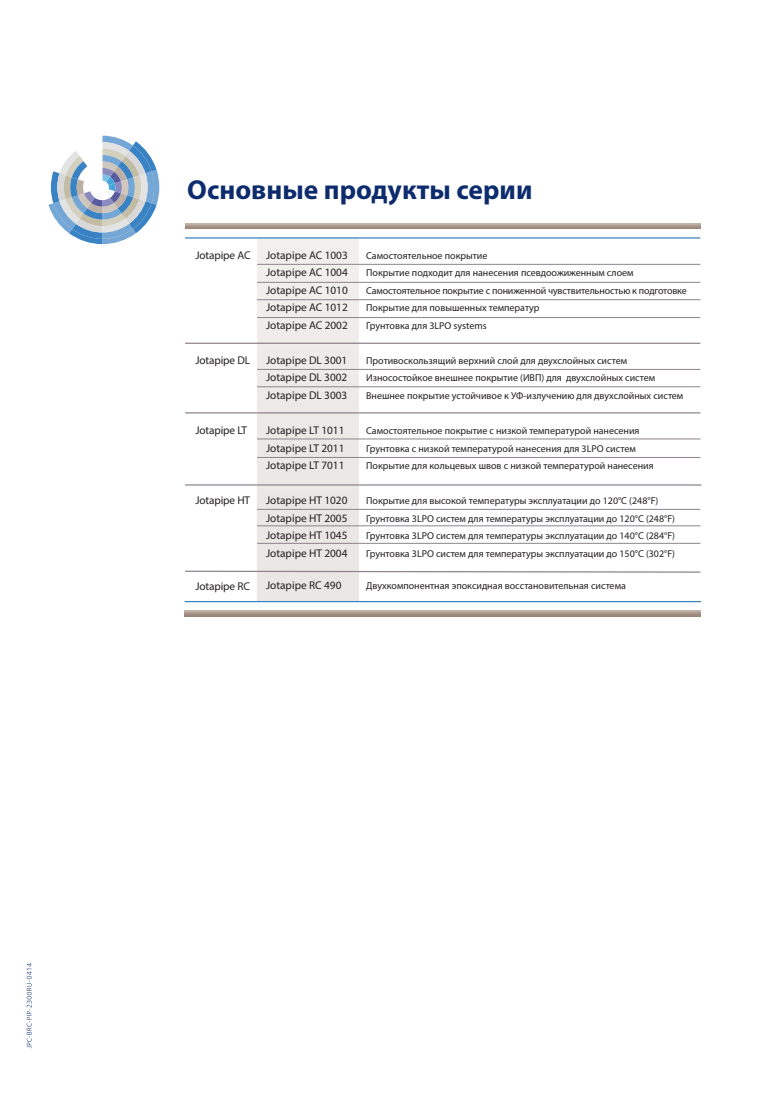
<style>
.page{position:relative;width:780px;height:1099px;background:#fff}
.page>*{position:absolute;margin:0;border:0;box-sizing:border-box;transform-origin:0 0}
.t1{font:700 27.5px "Myriad Pro";color:#0d2c6e}
.t2{font:11.25px "Myriad Pro";color:#231f20}
.t3{font:10px "Myriad Pro";color:#231f20}
</style>
<div class="page">
<div style="left:257px;top:238px;width:101px;height:363px;background:#ede9e7"></div>
<hr style="left:257px;top:264px;width:443px;height:1px;background:#8f838c">
<hr style="left:257px;top:282px;width:443px;height:1px;background:#8f838c">
<hr style="left:257px;top:299px;width:443px;height:1px;background:#8f838c">
<hr style="left:257px;top:317px;width:443px;height:1px;background:#8f838c">
<hr style="left:257px;top:369px;width:443px;height:1px;background:#8f838c">
<hr style="left:257px;top:386px;width:443px;height:1px;background:#8f838c">
<hr style="left:257px;top:439px;width:443px;height:1px;background:#8f838c">
<hr style="left:257px;top:509px;width:443px;height:1px;background:#8f838c">
<hr style="left:257px;top:525px;width:443px;height:1px;background:#8f838c">
<hr style="left:185px;top:342px;width:515px;height:2px;background:#8f838c">
<hr style="left:185px;top:412px;width:515px;height:1px;background:#8f838c">
<hr style="left:185px;top:484px;width:516px;height:1px;background:#8f838c">
<svg style="left:185px;top:570px;width:516px;height:3px"></svg>
<svg style="left:48px;top:136px;width:111px;height:108px"></svg>
<svg style="left:185px;top:223px;width:515px;height:6px;background:#ad9b90"></svg>
<svg style="left:184px;top:610px;width:517px;height:6px;background:#ad9c90"></svg>
<hr style="left:185px;top:237px;width:515px;height:1px;background:#3982c4">
<hr style="left:184px;top:601px;width:517px;height:1px;background:#3982c4">
<hr style="left:257px;top:543px;width:443px;height:1px;background:#8f838c">
<hr style="left:257px;top:457px;width:443px;height:1px;background:#8f838c">
<svg style="left:27px;top:963px;width:5px;height:85px"></svg>
<h1 class="t1" style="left:187px;top:172px;width:346px">Основные продукты серии</h1>
<p class="t2" style="left:195px;top:248px;width:57px">Jotapipe AC</p>
<p class="t2" style="left:195px;top:353px;width:56px">Jotapipe DL</p>
<p class="t2" style="left:195px;top:423px;width:53px">Jotapipe LT</p>
<p class="t2" style="left:195px;top:493px;width:56px">Jotapipe HT</p>
<p class="t2" style="left:266px;top:248px;width:83px">Jotapipe AC 1003</p>
<p class="t3" style="left:366px;top:249px;width:123px">Самостоятельное покрытие</p>
<p class="t2" style="left:266px;top:266px;width:83px">Jotapipe AC 1004</p>
<p class="t3" style="left:366px;top:267px;width:269px">Покрытие подходит для нанесения псевдоожиженным слоем</p>
<p class="t2" style="left:266px;top:283px;width:83px">Jotapipe AC 1010</p>
<p class="t3" style="left:366px;top:284px;width:322px">Самостоятельное покрытие с пониженной чувствительностью к подготовке</p>
<p class="t2" style="left:266px;top:301px;width:83px">Jotapipe AC 1012</p>
<p class="t3" style="left:366px;top:302px;width:175px">Покрытие для повышенных температур</p>
<p class="t2" style="left:266px;top:318px;width:83px">Jotapipe AC 2002</p>
<p class="t3" style="left:366px;top:319px;width:122px">Грунтовка для 3LPO systems</p>
<p class="t2" style="left:266px;top:353px;width:83px">Jotapipe DL 3001</p>
<p class="t3" style="left:366px;top:354px;width:262px">Противоскользящий верхний слой для двухслойных систем</p>
<p class="t2" style="left:266px;top:371px;width:83px">Jotapipe DL 3002</p>
<p class="t3" style="left:366px;top:372px;width:290px">Износостойкое внешнее покрытие (ИВП) для двухслойных систем</p>
<p class="t2" style="left:266px;top:388px;width:83px">Jotapipe DL 3003</p>
<p class="t3" style="left:366px;top:389px;width:318px">Внешнее покрытие устойчивое к УФ-излучению для двухслойных систем</p>
<p class="t2" style="left:266px;top:423px;width:80px">Jotapipe LT 1011</p>
<p class="t3" style="left:366px;top:424px;width:275px">Самостоятельное покрытие с низкой температурой нанесения</p>
<p class="t2" style="left:266px;top:441px;width:80px">Jotapipe LT 2011</p>
<p class="t3" style="left:366px;top:442px;width:271px">Грунтовка с низкой температурой нанесения для 3LPO систем</p>
<p class="t2" style="left:266px;top:458px;width:80px">Jotapipe LT 7011</p>
<p class="t3" style="left:366px;top:459px;width:289px">Покрытие для кольцевых швов с низкой температурой нанесения</p>
<p class="t2" style="left:266px;top:493px;width:83px">Jotapipe HT 1020</p>
<p class="t3" style="left:366px;top:494px;width:293px">Покрытие для высокой температуры эксплуатации до 120°C (248°F)</p>
<p class="t2" style="left:266px;top:511px;width:83px">Jotapipe HT 2005</p>
<p class="t3" style="left:366px;top:512px;width:310px">Грунтовка 3LPO систем для температуры эксплуатации до 120°C (248°F)</p>
<p class="t2" style="left:266px;top:528px;width:83px">Jotapipe HT 1045</p>
<p class="t3" style="left:366px;top:529px;width:310px">Грунтовка 3LPO систем для температуры эксплуатации до 140°C (284°F)</p>
<p class="t2" style="left:266px;top:546px;width:83px">Jotapipe HT 2004</p>
<p class="t3" style="left:366px;top:547px;width:310px">Грунтовка 3LPO систем для температуры эксплуатации до 150°C (302°F)</p>
<p class="t2" style="left:195px;top:579px;width:56px">Jotapipe RC</p>
<p class="t2" style="left:266px;top:578px;width:77px">Jotapipe RC 490</p>
<p class="t3" style="left:366px;top:579px;width:261px">Двухкомпонентная эпоксидная восстановительная система</p>
</div>
